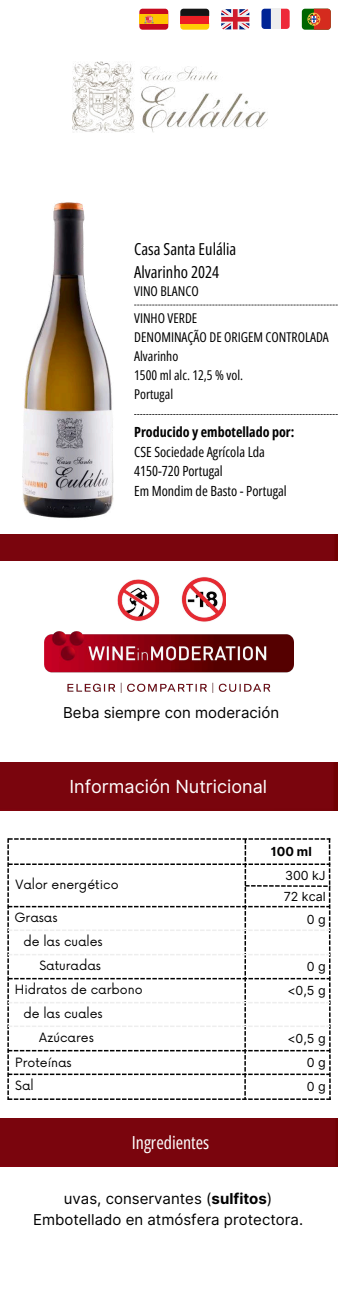
<style>
.page{position:relative;width:338px;height:1313px;background:#fff}
.page>*{position:absolute;margin:0;border:0;box-sizing:border-box;transform-origin:0 0}
.t1{font:18px "Inter";color:#fff}
.t2{font:18px "Open Sans Condensed";color:#fff}
.t3{font:16.5px/22.9px "Open Sans Condensed";color:#000}
.t4{font:15px/21px "Inter";color:#000;text-align:center}
.t5{font:14px/19.5px "Open Sans Condensed";color:#000}
.t6{font:700 14px "Open Sans Condensed";color:#000}
.t7{font:13.5px/18.8px "Open Sans Condensed";color:#000}
.t8{font:12.5px/24.1px "Now";color:#000;text-align:right}
.t9{font:12.5px/21.2px "Inter";color:#000}
.t10{font:700 12.5px "Inter";color:#000}
.s1{font-weight:700}
</style>
<div class="page">
<div style="left:139px;top:9px;width:29px;height:21px;background:#c60a1d;border-radius:3px"></div>
<div style="left:139px;top:14px;width:29px;height:10px;background:#ffc400"></div>
<svg style="left:144px;top:15px;width:10px;height:8px"></svg>
<svg style="left:180px;top:23px;width:29px;height:7px"></svg>
<div style="left:180px;top:16px;width:29px;height:7px;background:#ed1f24"></div>
<svg style="left:180px;top:9px;width:29px;height:7px"></svg>
<svg style="left:221px;top:9px;width:28px;height:20px"></svg>
<svg style="left:280px;top:9px;width:9px;height:20px"></svg>
<svg style="left:261px;top:9px;width:9px;height:20px"></svg>
<div style="left:270px;top:9px;width:10px;height:20px;background:#eee"></div>
<div style="left:301px;top:9px;width:29px;height:21px;background:#060;border-radius:3px"></div>
<svg style="left:307px;top:9px;width:23px;height:21px"></svg>
<svg style="left:7px;top:838px;width:323px;height:262px"></svg>
<img style="left:44px;top:631px;width:249px;height:61px">
<img style="left:117px;top:577px;width:109px;height:45px">
<img style="left:72px;top:61px;width:195px;height:72px">
<div style="left:0;top:534px;width:338px;height:26px;background:#7a050d"></div>
<svg style="left:135px;top:414px;width:203px;height:1px"></svg>
<div style="left:0;top:762px;width:338px;height:48px;background:#7a050d"></div>
<div style="left:1px;top:1118px;width:337px;height:48px;background:#7a050d"></div>
<img style="left:22px;top:202px;width:113px;height:317px">
<svg style="left:134px;top:305px;width:204px;height:1px"></svg>
<h2 class="t3" style="left:134px;top:237px;width:104px">Casa Santa Eulália<br>Alvarinho 2024</h2>
<p class="t7" style="left:134px;top:308px;width:196px">VINHO VERDE<br>DENOMINAÇÃO DE ORIGEM CONTROLADA</p>
<p class="t7" style="left:134px;top:281px;width:66px">VINO BLANCO</p>
<p class="t7" style="left:134px;top:346px;width:46px">Alvarinho</p>
<p class="t7" style="left:134px;top:366px;width:110px">1500 ml alc. 12,5 % vol.<br>Portugal</p>
<p class="t6" style="left:134px;top:422px;width:162px">Producido y embotellado por:</p>
<p class="t5" style="left:134px;top:441px;width:154px">CSE Sociedade Agrícola Lda<br>4150-720 Portugal<br>Em Mondim de Basto - Portugal</p>
<p class="t4" style="left:63px;top:702px;width:217px">Beba siempre con moderación</p>
<h1 class="t1" style="left:69px;top:775px;width:199px">Información Nutricional</h1>
<p class="t10" style="left:271px;top:844px;width:42px">100 ml</p>
<p class="t9" style="left:283px;top:864px;width:44px">300 kJ<br>72 kcal</p>
<p class="t8" style="left:15px;top:873px;width:104px">Valor energético</p>
<p class="t8" style="left:14px;top:906px;width:45px">Grasas</p>
<p class="t9" style="left:306px;top:908px;width:20px">0 g</p>
<p class="t8" style="left:23px;top:930px;width:81px">de las cuales<br>Saturadas</p>
<p class="t9" style="left:306px;top:956px;width:20px">0 g</p>
<p class="t8" style="left:15px;top:978px;width:129px">Hidratos de carbono</p>
<p class="t9" style="left:287px;top:980px;width:40px">&lt;0,5 g</p>
<p class="t8" style="left:39px;top:1026px;width:56px">Azúcares</p>
<p class="t9" style="left:287px;top:1028px;width:40px">&lt;0,5 g</p>
<p class="t8" style="left:15px;top:1050px;width:58px">Proteínas</p>
<p class="t9" style="left:306px;top:1052px;width:20px">0 g</p>
<p class="t8" style="left:15px;top:1074px;width:20px">Sal</p>
<p class="t9" style="left:306px;top:1076px;width:20px">0 g</p>
<p class="t8" style="left:23px;top:1001px;width:81px">de las cuales</p>
<h1 class="t2" style="left:132px;top:1129px;width:79px">Ingredientes</h1>
<p class="t4" style="left:33px;top:1188px;width:271px">uvas, conservantes (<span class="s1">sulfitos</span>)<br>Embotellado en atmósfera protectora.</p>
</div>
